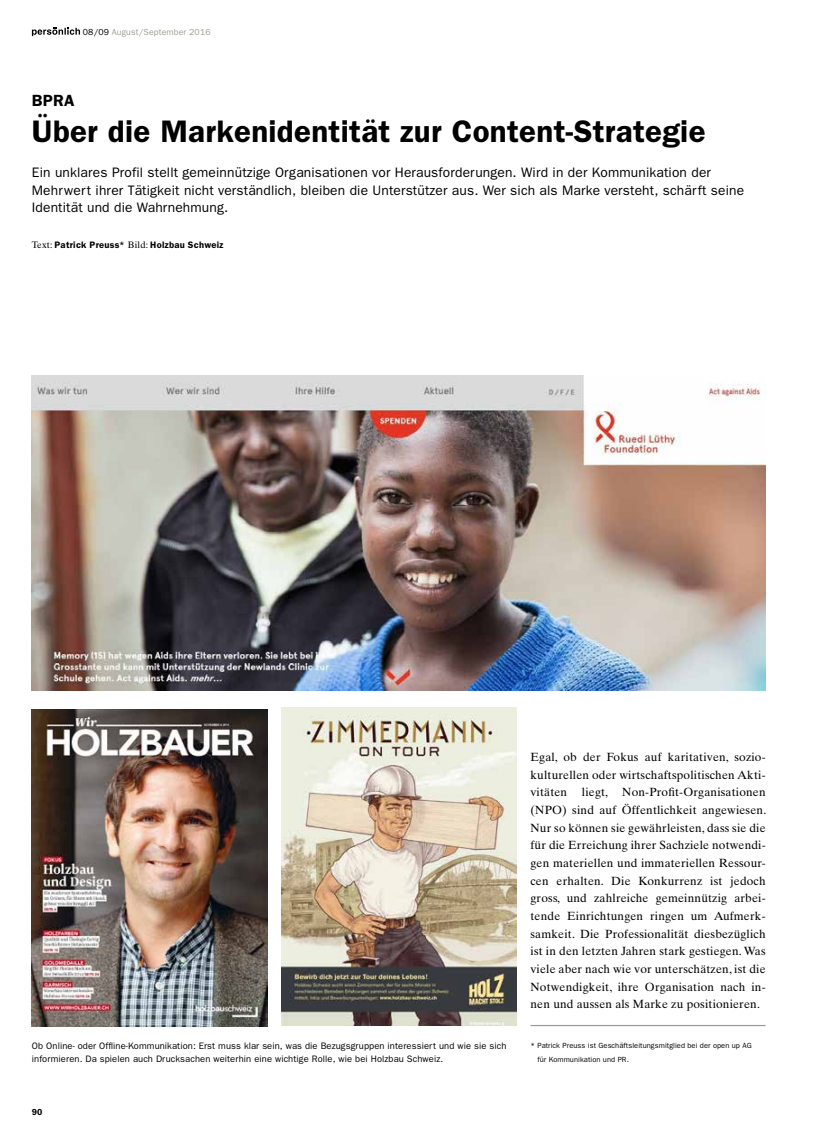
<style>
.page{position:relative;width:833px;height:1134px;background:#fff}
.page>*{position:absolute;margin:0;border:0;box-sizing:border-box;transform-origin:0 0}
.t1{font:600 31.25px "Franklin Gothic";letter-spacing:.01em;color:#000}
.t2{font:600 16.25px "Franklin Gothic";color:#000}
.t3{font:13.75px/17.6px "Franklin Gothic";letter-spacing:.01em;color:#000}
.t4{font:11.88px/17.6px "Times Ten";letter-spacing:.015em;color:#000}
.t5{font:9.38px/12.5px "Franklin Gothic";letter-spacing:.01em;color:#000}
.t6{font:600 9.38px "Franklin Gothic";letter-spacing:.03em;color:#000}
.t7{font:8.75px "Franklin Gothic";letter-spacing:.015em;color:#9e9d90}
.t8{font:600 8.75px "Franklin Gothic";color:#000}
.t9{font:7.5px/13.8px "Franklin Gothic";letter-spacing:.01em;color:#000}
.s1{color:#000}
.s2{font-family:"Times Ten";font-weight:400}
</style>
<div class="page">
<svg style="left:32px;top:28px;width:48px;height:8px"></svg>
<img style="left:32px;top:376px;width:733px;height:314px">
<img style="left:32px;top:709px;width:235px;height:317px">
<img style="left:281px;top:708px;width:235px;height:317px">
<hr style="left:530px;top:1025px;width:235px;height:1px;background:#9e9d90">
<p class="t7" style="left:83px;top:27px;width:129px"><span class="s1">08/09</span> August/September 2016</p>
<h2 class="t2" style="left:32px;top:91px;width:44px">BPRA</h2>
<h1 class="t1" style="left:32px;top:112px;width:675px">Über die Markenidentität zur Content-Strategie</h1>
<p class="t3" style="left:32px;top:164px;width:714px">Ein unklares Profil stellt gemeinnützige Organisationen vor Herausforderungen. Wird in der Kommunikation der<br>Mehrwert ihrer Tätigkeit nicht verständlich, bleiben die Unterstützer aus. Wer sich als Marke versteht, schärft seine<br>Identität und die Wahrnehmung.</p>
<p class="t6" style="left:32px;top:239px;width:193px"><span class="s2">Text:</span> Patrick Preuss* <span class="s2">Bild:</span> Holzbau Schweiz</p>
<p class="t4" style="left:530px;top:748px;width:237px">Egal, ob der Fokus auf karitativen, sozio&shy;kulturellen oder wirtschaftspolitischen Akti&shy;vitäten liegt, Non-Profit-Organisationen (NPO) sind auf Öffentlichkeit angewiesen.<br>Nur so können sie gewährleisten, dass sie die für die Erreichung ihrer Sachziele notwendi&shy;gen materiellen und immateriellen Ressour&shy;cen erhalten. Die Konkurrenz ist jedoch gross, und zahlreiche gemeinnützig arbei&shy;tende Einrichtungen ringen um Aufmerk&shy;samkeit. Die Professionalität diesbezüglich ist in den letzten Jahren stark gestiegen. Was viele aber nach wie vor unterschätzen, ist die Notwendigkeit, ihre Organisation nach in&shy;nen und aussen als Marke zu positionieren.</p>
<p class="t5" style="left:32px;top:1040px;width:476px">Ob Online- oder Offline-Kommunikation: Erst muss klar sein, was die Bezugsgruppen interessiert und wie sie sich informieren. Da spielen auch Drucksachen weiterhin eine wichtige Rolle, wie bei Holzbau Schweiz.</p>
<p class="t9" style="left:537px;top:1038px;width:216px;text-indent:-7px">* Patrick Preuss ist Geschäftsleitungsmitglied bei der open up AG für Kommunikation und PR.</p>
<p class="t8" style="left:32px;top:1106px;width:12px">90</p>
</div>
